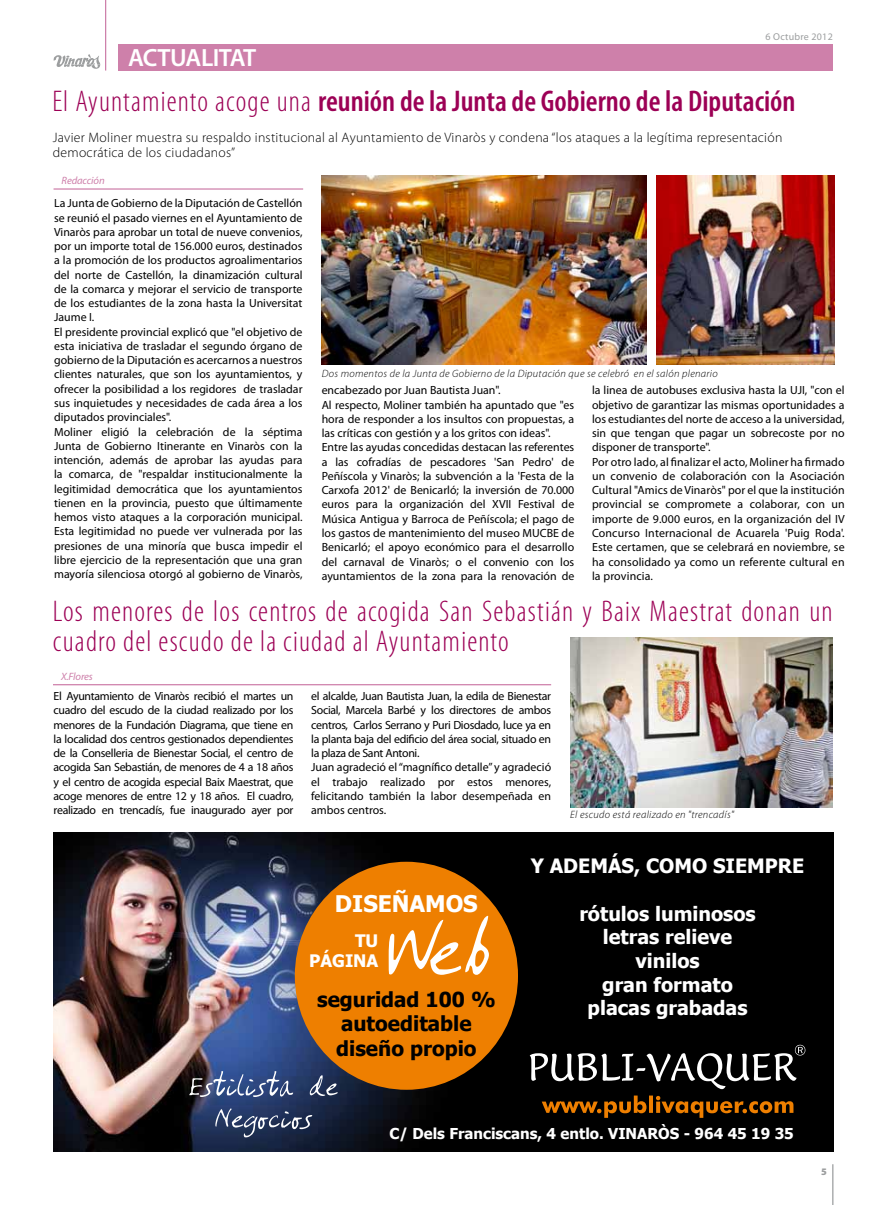
<style>
.page{position:relative;width:886px;height:1205px;background:#fff}
.page>*{position:absolute;margin:0;border:0;box-sizing:border-box;transform-origin:0 0}
.t1{font:83.75px "Amano";color:#fff}
.t2{font:300 condensed 30px/30px "Myriad Pro";letter-spacing:.04em;color:#9c0055}
.t3{font:600 condensed 30px "Myriad Pro";color:#9c0055}
.t4{font:600 25px "Myriad Pro";letter-spacing:-.02em;color:#fff}
.t5{font:700 22.88px "Tahoma";color:#fff}
.t6{font:700 20.62px/24.8px "Tahoma";color:#000;text-align:center}
.t7{font:700 19.75px/23.8px "Tahoma";color:#fff;text-align:center}
.t8{font:700 17.25px/20.6px "Tahoma";color:#fff;text-align:right}
.t9{font:700 15px "Tahoma";color:#fff}
.t10{font:300 13.75px/15px "Myriad Pro";letter-spacing:.02em;color:#000}
.t11{font:11.88px/14.2px "Myriad Pro";color:#000}
.t12{font:11.88px/14.2px "Myriad Pro";letter-spacing:-.025em;color:#000}
.t13{font:italic 300 10.62px "Myriad Pro";letter-spacing:.03em;color:#000}
.t14{font:italic 10.62px "Myriad Pro";letter-spacing:-.01em;color:#ce80aa}
.t15{font:10px "Myriad Pro";letter-spacing:.025em;color:#9c9e9f}
.t16{font:900 10px "Myriad Pro";color:#9c9e9f}
.s1{font-weight:300}
</style>
<div class="page">
<hr style="left:832px;top:1164px;width:1px;height:41px;background:#9c9e9f">
<hr style="left:105px;top:0;width:1px;height:71px;background:#ce80aa">
<svg style="left:53px;top:54px;width:47px;height:15px"></svg>
<div style="left:119px;top:44px;width:714px;height:27px;background:#ce80aa"></div>
<img style="left:53px;top:832px;width:780px;height:319px">
<svg style="left:530px;top:1045px;width:275px;height:44px"></svg>
<svg style="left:542px;top:1095px;width:251px;height:23px"></svg>
<svg style="left:189px;top:1071px;width:104px;height:26px"></svg>
<svg style="left:310px;top:1075px;width:27px;height:21px"></svg>
<svg style="left:215px;top:1108px;width:97px;height:29px"></svg>
<div style="left:295px;top:862px;width:223px;height:228px;background:#ee7f00;border-radius:50%"></div>
<hr style="left:53px;top:684px;width:498px;height:1px;background:#ce80aa">
<img style="left:570px;top:637px;width:262px;height:170px">
<hr style="left:54px;top:188px;width:249px;height:2px;background:#ce80aa">
<img style="left:322px;top:176px;width:324px;height:188px">
<img style="left:656px;top:176px;width:179px;height:188px">
<h3 class="t4" style="left:128px;top:42px;width:130px">ACTUALITAT</h3>
<p class="t15" style="left:765px;top:31px;width:69px">6 Octubre 2012</p>
<h2 class="t3" style="left:53px;top:83px;width:744px"><span class="s1">El Ayuntamiento acoge una</span> reunión de la Junta de Gobierno de la Diputación</h2>
<p class="t10" style="left:53px;top:130px;width:731px">Javier Moliner muestra su respaldo institucional al Ayuntamiento de Vinaròs y condena “los ataques a la legítima representación democrática de los ciudadanos”</p>
<p class="t14" style="left:62px;top:174px;width:45px">Redacción</p>
<p class="t11" style="left:54px;top:196px;width:250px">La Junta de Gobierno de la Diputación de Castellón se reunió el pasado viernes en el Ayuntamiento de Vinaròs para aprobar un total de nueve convenios, por un importe total de 156.000 euros, destinados a la promoción de los productos agroalimentarios del norte de Castellón, la dinamización cultural de la comarca y mejorar el servicio de transporte de los estudiantes de la zona hasta la Universitat Jaume I.<br>El presidente provincial explicó que "el objetivo de esta iniciativa de trasladar el segundo órgano de gobierno de la Diputación es acercarnos a nuestros clientes naturales, que son los ayuntamientos, y ofrecer la posibilidad a los regidores de trasladar sus inquietudes y necesidades de cada área a los diputados provinciales".<br>Moliner eligió la celebración de la séptima Junta de Gobierno Itinerante en Vinaròs con la intención, además de aprobar las ayudas para la comarca, de "respaldar institucionalmente la legitimidad democrática que los ayuntamientos tienen en la provincia, puesto que últimamente hemos visto ataques a la corporación municipal.<br>Esta legitimidad no puede ver vulnerada por las presiones de una minoría que busca impedir el libre ejercicio de la representación que una gran mayoría silenciosa otorgó al gobierno de Vinaròs,</p>
<p class="t13" style="left:322px;top:367px;width:398px">Dos momentos de la Junta de Gobierno de la Diputación que se celebró en el salón plenario</p>
<p class="t11" style="left:322px;top:383px;width:254px">encabezado por Juan Bautista Juan".<br>Al respecto, Moliner también ha apuntado que "es hora de responder a los insultos con propuestas, a las críticas con gestión y a los gritos con ideas".<br>Entre las ayudas concedidas destacan las referentes a las cofradías de pescadores 'San Pedro' de Peñíscola y Vinaròs; la subvención a la 'Festa de la Carxofa 2012' de Benicarló; la inversión de 70.000 euros para la organización del XVII Festival de Música Antigua y Barroca de Peñíscola; el pago de los gastos de mantenimiento del museo MUCBE de Benicarló; el apoyo económico para el desarrollo del carnaval de Vinaròs; o el convenio con los ayuntamientos de la zona para la renovación de</p>
<p class="t11" style="left:592px;top:383px;width:254px">la linea de autobuses exclusiva hasta la UJI, "con el objetivo de garantizar las mismas oportunidades a los estudiantes del norte de acceso a la universidad, sin que tengan que pagar un sobrecoste por no disponer de transporte".<br>Por otro lado, al finalizar el acto, Moliner ha firmado un convenio de colaboración con la Asociación Cultural "Amics de Vinaròs" por el que la institución provincial se compromete a colaborar, con un importe de 9.000 euros, en la organización del IV Concurso Internacional de Acuarela 'Puig Roda'.<br>Este certamen, que se celebrará en noviembre, se ha consolidado ya como un referente cultural en la provincia.</p>
<h2 class="t2" style="left:53px;top:595px;width:781px">Los menores de los centros de acogida San Sebastián y Baix Maestrat donan un cuadro del escudo de la ciudad al Ayuntamiento</h2>
<p class="t14" style="left:61px;top:669px;width:33px">X.Flores</p>
<p class="t11" style="left:54px;top:689px;width:241px;text-align:justify">El Ayuntamiento de Vinaròs recibió el martes un cuadro del escudo de la ciudad realizado por los menores de la Fundación Diagrama, que tiene en la localidad dos centros gestionados dependientes de la Conselleria de Bienestar Social, el centro de acogida San Sebastián, de menores de 4 a 18 años y el centro de acogida especial Baix Maestrat, que acoge menores de entre 12 y 18 años. El cuadro, realizado en trencadís, fue inaugurado ayer por</p>
<p class="t12" style="left:311px;top:689px;width:241px">el alcalde, Juan Bautista Juan, la edila de Bienestar Social, Marcela Barbé y los directores de ambos centros, Carlos Serrano y Puri Diosdado, luce ya en la planta baja del edificio del área social, situado en la plaza de Sant Antoni.<br>Juan agradeció el “magnífico detalle” y agradeció el trabajo realizado por estos menores, felicitando también la labor desempeñada en ambos centros.</p>
<p class="t13" style="left:570px;top:808px;width:165px">El escudo está realizado en "trencadís"</p>
<h3 class="t5" style="left:335px;top:887px;width:144px">DISEÑAMOS</h3>
<h1 class="t1" style="left:384px;top:897px;width:108px">Web</h1>
<h3 class="t6" style="left:317px;top:985px;width:180px">seguridad 100 % autoeditable diseño propio</h3>
<h3 class="t8" style="left:309px;top:929px;width:71px">TU<br>PÁGINA</h3>
<h3 class="t7" style="left:531px;top:853px;width:275px">Y ADEMÁS, COMO SIEMPRE</h3>
<h3 class="t7" style="left:579px;top:900px;width:178px">rótulos luminosos letras relieve vinilos<br>gran formato placas grabadas</h3>
<p class="t9" style="left:389px;top:1123px;width:406px">C/ Dels Franciscans, 4 entlo. VINARÒS - 964 45 19 35</p>
<p class="t16" style="left:821px;top:1165px;width:7px">5</p>
</div>
